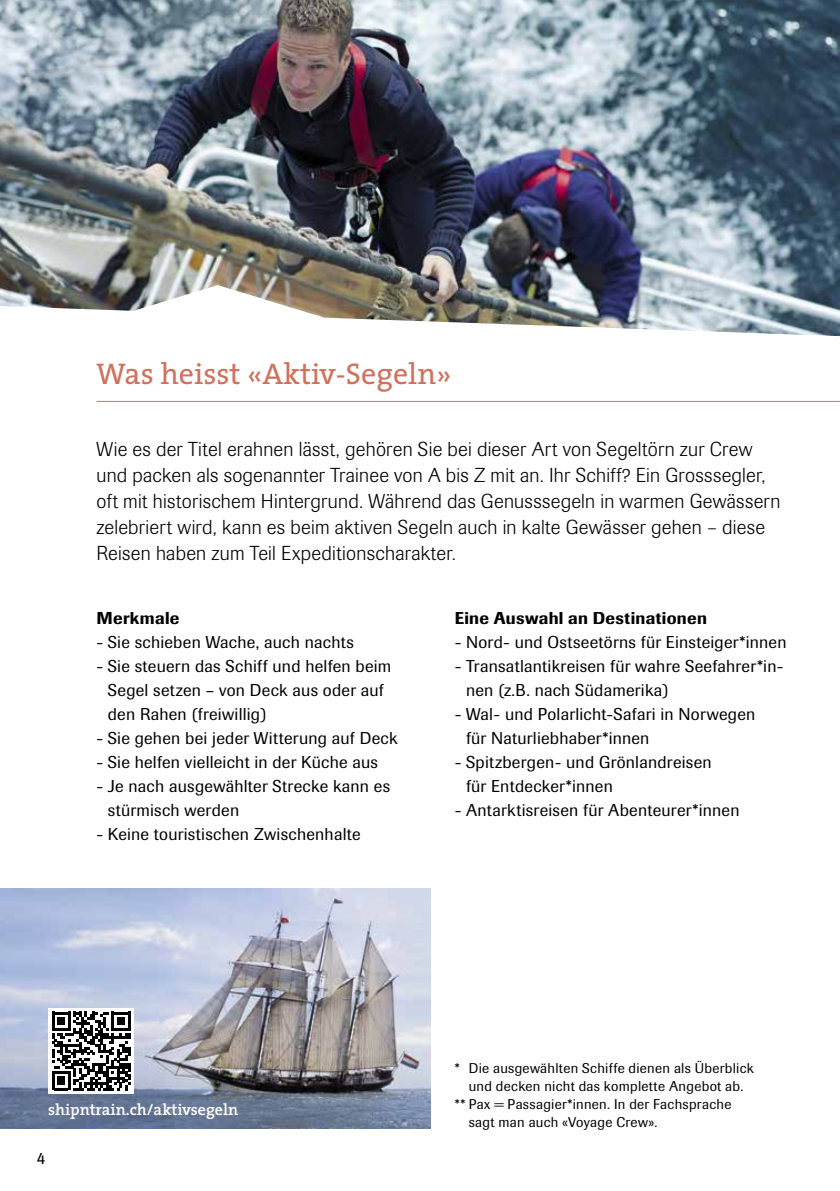
<style>
.page{position:relative;width:840px;height:1191px;background:#fff}
.page>*{position:absolute;margin:0;border:0;box-sizing:border-box;transform-origin:0 0}
.t1{font:30px "The Serif";color:#d1705c}
.t2{font:300 20px/26px "Imago";letter-spacing:.015em;color:#000}
.t3{font:17px/24px "Imago";letter-spacing:.015em;color:#000}
.t4{font:500 17px "Imago";letter-spacing:.02em;color:#000}
.t5{font:600 16px "The Serif";color:#fff}
.t6{font:14px "Imago";letter-spacing:.02em;color:#000}
</style>
<div class="page">
<img style="left:0;top:0;width:839px;height:336px">
<hr style="left:96px;top:401px;width:743px;height:1px;background:#d1705c">
<img style="left:0;top:888px;width:430px;height:240px">
<div style="left:48px;top:1008px;width:86px;height:85px;background:#fff"></div>
<svg style="left:52px;top:1011px;width:78px;height:79px"></svg>
<h1 class="t1" style="left:96px;top:349px;width:356px">Was heisst «Aktiv-Segeln»</h1>
<p class="t2" style="left:96px;top:436px;width:685px">Wie es der Titel erahnen lässt, gehören Sie bei dieser Art von Segeltörn zur Crew und packen als sogenannter Trainee von A bis Z mit an. Ihr Schiff? Ein Grosssegler, oft mit historischem Hintergrund. Während das Genusssegeln in warmen Gewässern zelebriert wird, kann es beim aktiven Segeln auch in kalte Gewässer gehen – diese Reisen haben zum Teil Expeditionscharakter.</p>
<p class="t4" style="left:96px;top:608px;width:84px">Merkmale</p>
<p class="t3" style="left:96px;top:630px;width:259px">- Sie schieben Wache, auch nachts</p>
<p class="t3" style="left:108px;top:654px;width:285px;text-indent:-11px">- Sie steuern das Schiff und helfen beim<br>Segel setzen – von Deck aus oder auf den Rahen (freiwillig)</p>
<p class="t3" style="left:96px;top:726px;width:302px">- Sie gehen bei jeder Witterung auf Deck</p>
<p class="t3" style="left:96px;top:750px;width:283px">- Sie helfen vielleicht in der Küche aus</p>
<p class="t3" style="left:108px;top:774px;width:284px;text-indent:-11px">- Je nach ausgewählter Strecke kann es stürmisch werden</p>
<p class="t3" style="left:96px;top:822px;width:265px">- Keine touristischen Zwischenhalte</p>
<p class="t4" style="left:454px;top:608px;width:254px">Eine Auswahl an Destinationen</p>
<p class="t3" style="left:454px;top:630px;width:333px">- Nord- und Ostseetörns für Einsteiger*innen</p>
<p class="t3" style="left:466px;top:654px;width:319px;text-indent:-11px">- Transatlantikreisen für wahre Seefahrer*in&shy;nen (z.B. nach Südamerika)</p>
<p class="t3" style="left:466px;top:702px;width:291px;text-indent:-11px">- Wal- und Polarlicht-Safari in Norwegen für Naturliebhaber*innen</p>
<p class="t3" style="left:466px;top:750px;width:247px;text-indent:-11px">- Spitzbergen- und Grönlandreisen für Entdecker*innen</p>
<p class="t3" style="left:454px;top:798px;width:286px">- Antarktisreisen für Abenteurer*innen</p>
<p class="t5" style="left:48px;top:1096px;width:191px">shipntrain.ch/aktivsegeln</p>
<p class="t3" style="left:37px;top:1146px;width:10px">4</p>
<p class="t6" style="left:454px;top:1060px;width:300px">* Die ausgewählten Schiffe dienen als Überblick</p>
<p class="t6" style="left:468px;top:1078px;width:276px">und decken nicht das komplette Angebot ab.</p>
<p class="t6" style="left:454px;top:1096px;width:278px">** Pax = Passagier*innen. In der Fachsprache</p>
<p class="t6" style="left:468px;top:1114px;width:190px">sagt man auch «Voyage Crew».</p>
</div>
